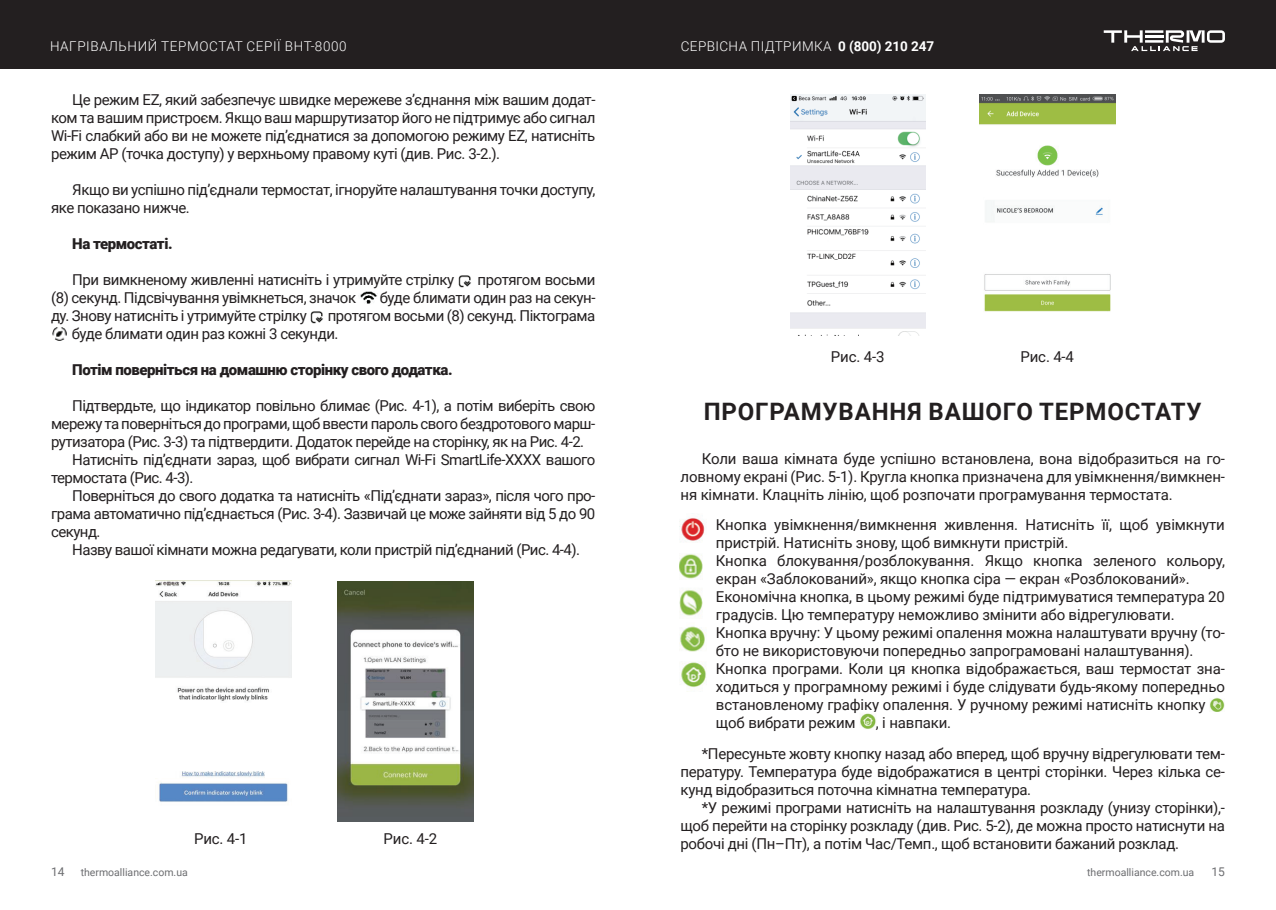
<style>
.page{position:relative;width:1276px;height:910px;background:#fff}
.page>*{position:absolute;margin:0;border:0;box-sizing:border-box;transform-origin:0 0}
.t1{font:700 24px "Roboto";letter-spacing:.035em;color:#231f20}
.t2{font:15px/18px "Roboto";letter-spacing:-.03em;color:#231f20;text-align:justify}
.t3{font:15px/18px "Roboto";letter-spacing:-.01em;color:#231f20}
.t4{font:900 15px "Roboto";letter-spacing:-.03em;color:#231f20}
.t5{font:300 13.5px "Roboto";letter-spacing:.045em;color:#fff}
.t6{font:12px "Roboto";color:#6c6d70}
.t7{font:10.5px "Roboto";color:#6c6d70}
.s1{font-weight:700}
</style>
<div class="page">
<div style="left:0;top:0;width:1276px;height:68px;background:#231f20"></div>
<svg style="left:1103px;top:30px;width:122px;height:21px"></svg>
<img style="left:458px;top:275px;width:13px;height:13px">
<img style="left:360px;top:291px;width:17px;height:13px">
<img style="left:310px;top:311px;width:13px;height:13px">
<img style="left:52px;top:327px;width:15px;height:14px">
<img style="left:1209px;top:698px;width:16px;height:14px">
<img style="left:860px;top:713px;width:16px;height:16px">
<img style="left:679px;top:513px;width:26px;height:29px">
<img style="left:679px;top:554px;width:24px;height:25px">
<img style="left:679px;top:589px;width:24px;height:27px">
<img style="left:679px;top:626px;width:27px;height:62px">
<img style="left:156px;top:580px;width:135px;height:222px">
<img style="left:338px;top:581px;width:135px;height:240px">
<img style="left:790px;top:95px;width:135px;height:240px">
<img style="left:979px;top:94px;width:136px;height:218px">
<p class="t5" style="left:50px;top:37px;width:298px">НАГРІВАЛЬНИЙ ТЕРМОСТАТ СЕРІЇ ВНТ-8000</p>
<p class="t2" style="left:51px;top:91px;width:546px;text-indent:21px">Це режим EZ, який забезпечує швидке мережеве з’єднання між вашим додат&shy;ком та вашим пристроєм. Якщо ваш маршрутизатор його не підтримує або сигнал Wi-Fi слабкий або ви не можете під’єднатися за допомогою режиму EZ, натисніть режим АР (точка доступу) у верхньому правому куті (див. Рис. 3-2.).</p>
<p class="t2" style="left:51px;top:181px;width:546px;text-indent:21px">Якщо ви успішно під’єднали термостат, ігноруйте налаштування точки доступу, яке показано нижче.</p>
<p class="t4" style="left:72px;top:234px;width:102px">На термостаті.</p>
<p class="t2" style="left:72px;top:271px;width:383px">При вимкненому живленні натисніть і утримуйте стрілку</p>
<p class="t2" style="left:477px;top:271px;width:119px">протягом восьми</p>
<p class="t2" style="left:51px;top:289px;width:307px">(8) секунд. Підсвічування увімкнеться, значок</p>
<p class="t2" style="left:380px;top:289px;width:217px">буде блимати один раз на секун-</p>
<p class="t2" style="left:51px;top:307px;width:257px">ду. Знову натисніть і утримуйте стрілку</p>
<p class="t2" style="left:72px;top:307px;width:525px;text-indent:256px">протягом восьми (8) секунд. Піктограма буде блимати один раз кожні 3 секунди.</p>
<p class="t4" style="left:72px;top:360px;width:382px">Потім поверніться на домашню сторінку свого додатка.</p>
<p class="t2" style="left:72px;top:397px;width:524px">Підтвердьте, що індикатор повільно блимає (Рис. 4-1), а потім виберіть свою</p>
<p class="t2" style="left:51px;top:415px;width:546px">мережу та поверніться до програми, щоб ввести пароль свого бездротового марш-</p>
<p class="t2" style="left:51px;top:433px;width:535px">рутизатора (Рис. 3-3) та підтвердити. Додаток перейде на сторінку, як на Рис. 4-2.</p>
<p class="t2" style="left:72px;top:451px;width:524px">Натисніть під’єднати зараз, щоб вибрати сигнал Wi-Fi SmartLife-XXXX вашого</p>
<p class="t2" style="left:51px;top:469px;width:144px">термостата (Рис. 4-3).</p>
<p class="t2" style="left:72px;top:487px;width:524px">Поверніться до свого додатка та натисніть «Під’єднати зараз», після чого про-</p>
<p class="t2" style="left:51px;top:505px;width:546px">грама автоматично під’єднається (Рис. 3-4). Зазвичай це може зайняти від 5 до 90</p>
<p class="t2" style="left:51px;top:523px;width:51px">секунд.</p>
<p class="t2" style="left:72px;top:541px;width:509px">Назву вашої кімнати можна редагувати, коли пристрій під’єднаний (Рис. 4-4).</p>
<p class="t2" style="left:194px;top:830px;width:55px">Рис. 4-1</p>
<p class="t2" style="left:384px;top:830px;width:55px">Рис. 4-2</p>
<p class="t5" style="left:681px;top:37px;width:255px">СЕРВІСНА ПІДТРИМКА <span class="s1">0 (800) 210 247</span></p>
<p class="t2" style="left:831px;top:347px;width:55px">Рис. 4-3</p>
<p class="t2" style="left:1020px;top:347px;width:55px">Рис. 4-4</p>
<h1 class="t1" style="left:704px;top:394px;width:499px">ПРОГРАМУВАННЯ ВАШОГО ТЕРМОСТАТУ</h1>
<p class="t2" style="left:680px;top:449px;width:546px;text-indent:21px">Коли ваша кімната буде успішно встановлена, вона відобразиться на го&shy;ловному екрані (Рис. 5-1). Кругла кнопка призначена для увімкнення/вимкнен&shy;ня кімнати. Клацніть лінію, щоб розпочати програмування термостата.</p>
<p class="t3" style="left:716px;top:515px;width:510px">Кнопка увімкнення/вимкнення живлення. Натисніть її, щоб увімкнути пристрій. Натисніть знову, щоб вимкнути пристрій.<br>Кнопка блокування/розблокування. Якщо кнопка зеленого кольору, екран «Заблокований», якщо кнопка сіра — екран «Розблокований».<br>Економічна кнопка, в цьому режимі буде підтримуватися температура 20 градусів. Цю температуру неможливо змінити або відрегулювати.<br>Кнопка вручну: У цьому режимі опалення можна налаштувати вручну (то&shy;бто не використовуючи попередньо запрограмовані налаштування).<br>Кнопка програми. Коли ця кнопка відображається, ваш термостат зна&shy;ходиться у програмному режимі і буде слідувати будь-якому попередньо встановленому графіку опалення. У ручному режимі натисніть кнопку щоб вибрати режим</p>
<p class="t3" style="left:876px;top:713px;width:77px">, і навпаки.</p>
<p class="t2" style="left:680px;top:744px;width:546px;text-indent:21px">*Пересуньте жовту кнопку назад або вперед, щоб вручну відрегулювати тем&shy;пературу. Температура буде відображатися в центрі сторінки. Через кілька се&shy;кунд відобразиться поточна кімнатна температура.</p>
<p class="t2" style="left:680px;top:798px;width:546px;text-indent:21px">*У режимі програми натисніть на налаштування розкладу (унизу сторінки),- щоб перейти на сторінку розкладу (див. Рис. 5-2), де можна просто натиснути на робочі дні (Пн–Пт), а потім Час/Темп., щоб встановити бажаний розклад.</p>
<p class="t6" style="left:51px;top:864px;width:15px">14</p>
<p class="t7" style="left:81px;top:865px;width:109px">thermoalliance.com.ua</p>
<p class="t7" style="left:1087px;top:865px;width:109px">thermoalliance.com.ua</p>
<p class="t6" style="left:1211px;top:864px;width:15px">15</p>
</div>
